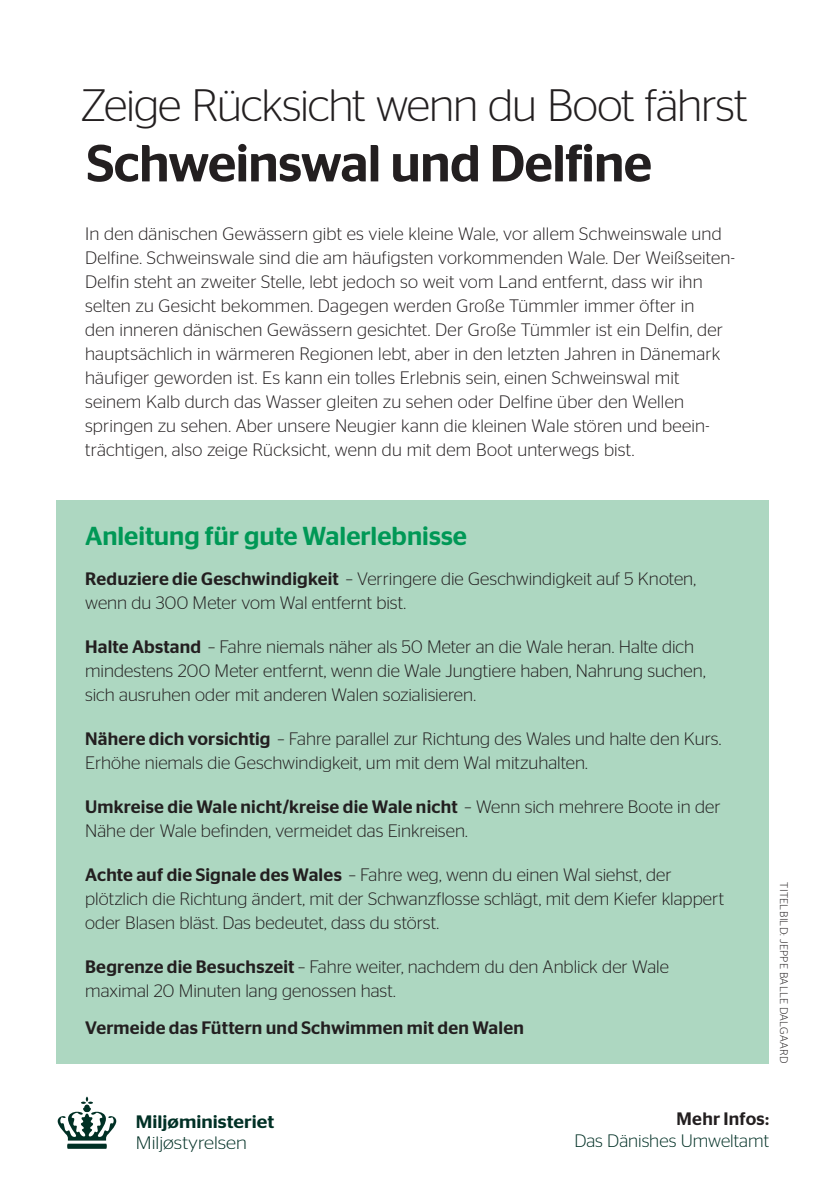
<style>
.page{position:relative;width:840px;height:1191px;background:#fff}
.page>*{position:absolute;margin:0;border:0;box-sizing:border-box;transform-origin:0 0}
.t1{font:500 52px "Stag Sans";letter-spacing:-.015em;color:#231f20}
.t2{font:300 45.4px "Stag Sans";letter-spacing:-.025em;color:#231f20}
.t3{font:500 26px "Stag Sans";color:#009856}
.t4{font:300 18px/24px "Stag Sans";letter-spacing:.005em;color:#231f20}
.t5{font:500 18px "Stag Sans";letter-spacing:.01em;color:#231f20}
.t6{font:300 18px "Stag Sans";color:#003025}
.t7{font:500 18px "Stag Sans";color:#003025;scale:1.08 1}
.t8{font:300 18px "Stag Sans";color:#003025;scale:1.08 1}
.t9{font:300 11px "Stag Sans";letter-spacing:.03em;color:#231f20}
.s1{font-weight:500}
</style>
<div class="page">
<div style="left:57px;top:500px;width:711px;height:563px;background:#add7c1"></div>
<svg style="left:58px;top:1096px;width:58px;height:52px"></svg>
<h2 class="t2" style="left:81px;top:81px;width:668px">Zeige Rücksicht wenn du Boot fährst</h2>
<h1 class="t1" style="left:87px;top:133px;width:566px">Schweinswal und Delfine</h1>
<p class="t4" style="left:85px;top:221px;width:651px">In den dänischen Gewässern gibt es viele kleine Wale, vor allem Schweinswale und Delfine. Schweinswale sind die am häufigsten vorkommenden Wale. Der Weißseiten-Delfin steht an zweiter Stelle, lebt jedoch so weit vom Land entfernt, dass wir ihn selten zu Gesicht bekommen. Dagegen werden Große Tümmler immer öfter in<br>den inneren dänischen Gewässern gesichtet. Der Große Tümmler ist ein Delfin, der hauptsächlich in wärmeren Regionen lebt, aber in den letzten Jahren in Dänemark häufiger geworden ist. Es kann ein tolles Erlebnis sein, einen Schweinswal mit seinem Kalb durch das Wasser gleiten zu sehen oder Delfine über den Wellen springen zu sehen. Aber unsere Neugier kann die kleinen Wale stören und beein&shy;trächtigen, also zeige Rücksicht, wenn du mit dem Boot unterwegs bist.</p>
<h3 class="t3" style="left:85px;top:521px;width:383px">Anleitung für gute Walerlebnisse</h3>
<p class="t4" style="left:85px;top:567px;width:612px"><span class="s1">Reduziere die Geschwindigkeit</span> – Verringere die Geschwindigkeit auf 5 Knoten, wenn du 300 Meter vom Wal entfernt bist.</p>
<p class="t4" style="left:85px;top:635px;width:621px"><span class="s1">Halte Abstand</span> – Fahre niemals näher als 50 Meter an die Wale heran. Halte dich mindestens 200 Meter entfernt, wenn die Wale Jungtiere haben, Nahrung suchen, sich ausruhen oder mit anderen Walen sozialisieren.</p>
<p class="t4" style="left:85px;top:727px;width:637px"><span class="s1">Nähere dich vorsichtig</span> – Fahre parallel zur Richtung des Wales und halte den Kurs.<br>Erhöhe niemals die Geschwindigkeit, um mit dem Wal mitzuhalten.</p>
<p class="t4" style="left:85px;top:795px;width:636px"><span class="s1">Umkreise die Wale nicht/kreise die Wale nicht</span> – Wenn sich mehrere Boote in der<br>Nähe der Wale befinden, vermeidet das Einkreisen.</p>
<p class="t4" style="left:85px;top:863px;width:640px"><span class="s1">Achte auf die Signale des Wales</span> – Fahre weg, wenn du einen Wal siehst, der plötzlich die Richtung ändert, mit der Schwanzflosse schlägt, mit dem Kiefer klappert oder Blasen bläst. Das bedeutet, dass du störst.</p>
<p class="t4" style="left:85px;top:955px;width:585px"><span class="s1">Begrenze die Besuchszeit</span> – Fahre weiter, nachdem du den Anblick der Wale maximal 20 Minuten lang genossen hast.</p>
<p class="t5" style="left:85px;top:1016px;width:440px">Vermeide das Füttern und Schwimmen mit den Walen</p>
<p class="t9" style="left:789px;top:882px;width:183px;rotate:90deg">TITELBILD: JEPPE BALLE DALGAARD</p>
<p class="t7" style="left:136px;top:1111px;width:130px">Miljøministeriet</p>
<p class="t8" style="left:136px;top:1132px;width:104px">Miljøstyrelsen</p>
<p class="t5" style="left:676px;top:1108px;width:94px">Mehr Infos:</p>
<p class="t6" style="left:574px;top:1131px;width:196px">Das Dänishes Umweltamt</p>
</div>
